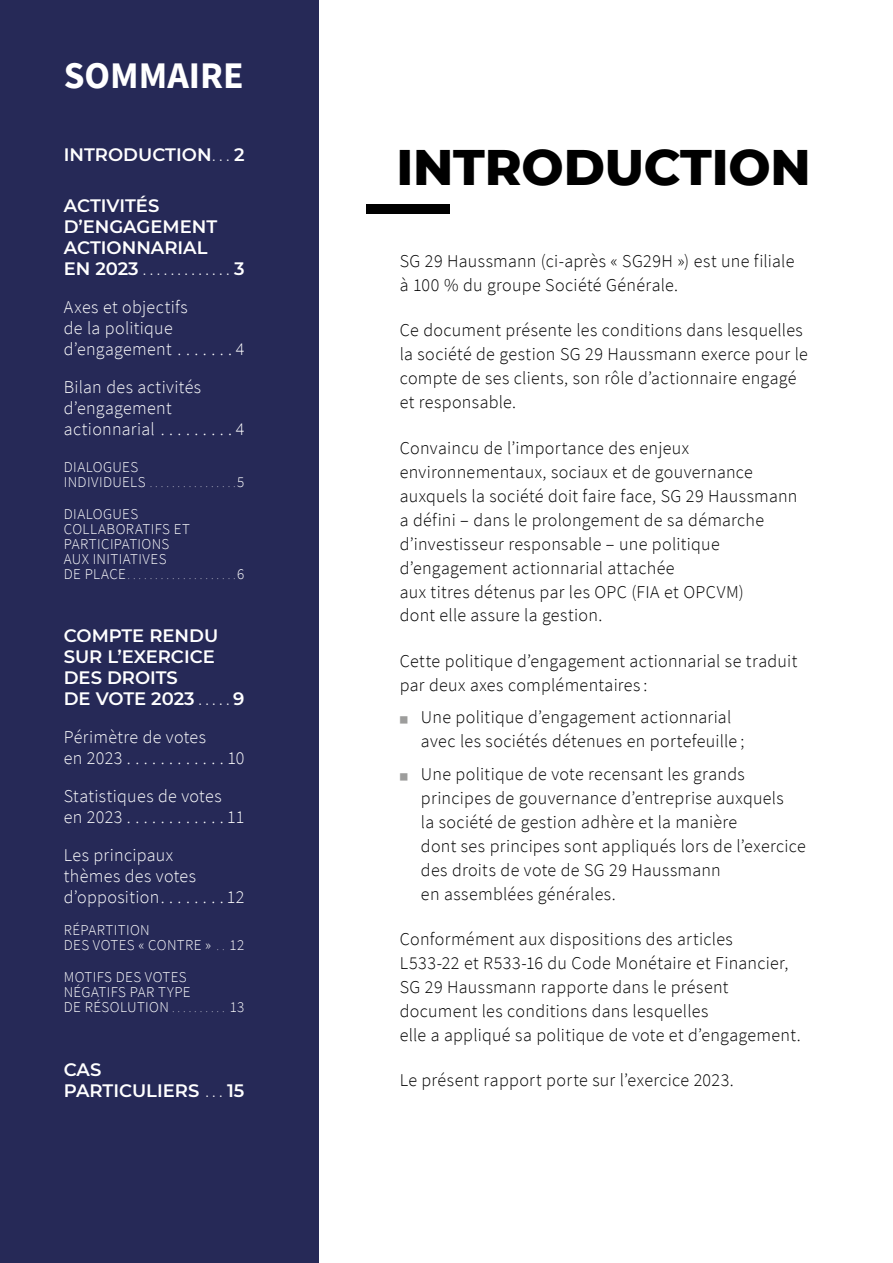
<style>
.page{position:relative;width:893px;height:1263px;background:#fff}
.page>*{position:absolute;margin:0;border:0;box-sizing:border-box;transform-origin:0 0}
.t1{font:800 51px "Montserrat";letter-spacing:-.005em;color:#000}
.t2{font:700 37.5px "Source Sans Pro";color:#fff}
.t3{font:300 18px/24px "Source Sans Pro";letter-spacing:.015em;color:#000}
.t4{font:300 18px/21px "Source Sans Pro";letter-spacing:.015em;color:#fff}
.t5{font:600 18px/21px "Montserrat";color:#fff}
.t6{font:300 15px/15px "Source Sans Pro";letter-spacing:.025em;color:#fff}
.t7{font:300 9px "Source Sans Pro";color:#fff}
.t8{font:600 9px "Montserrat";color:#fff}
.s1{font-size:9px}
.s2{font-size:18px}
.s3{font-size:15px}
.s4{font-size:9px;color:#9d9d9c}
</style>
<div class="page">
<div style="left:0;top:0;width:319px;height:1263px;background:#262957"></div>
<div style="left:366px;top:204px;width:83px;height:10px;background:#000"></div>
<h2 class="t2" style="left:64px;top:50px;width:181px">SOMMAIRE</h2>
<p class="t5" style="left:64px;top:144px;width:182px">INTRODUCTION <span class="s1">. .</span> 2</p>
<p class="t5" style="left:64px;top:194px;width:155px">ACTIVITÉS<br>D’ENGAGEMENT<br>ACTIONNARIAL</p>
<p class="t8" style="left:64px;top:266px;width:182px"><span class="s2">EN 2023</span> . . . . . . . . . . . . . <span class="s2">3</span></p>
<p class="t4" style="left:64px;top:297px;width:182px">Axes et objectifs<br>de la politique d’engagement . . . . . . 4</p>
<p class="t4" style="left:64px;top:377px;width:182px">Bilan des activités d’engagement actionnarial . . . . . . . . 4</p>
<p class="t6" style="left:64px;top:459px;width:76px">DIALOGUES</p>
<p class="t7" style="left:64px;top:478px;width:182px"><span class="s3">INDIVIDUELS</span> . . . . . . . . . . . . . . . <span class="s3">5</span></p>
<p class="t6" style="left:64px;top:506px;width:128px">DIALOGUES<br>COLLABORATIFS ET<br>PARTICIPATIONS<br>AUX INITIATIVES</p>
<p class="t7" style="left:64px;top:570px;width:182px"><span class="s3">DE PLACE</span> . . . . . . . . . . . . . . . . . . . <span class="s3">6</span></p>
<p class="t5" style="left:64px;top:624px;width:182px">COMPTE RENDU<br>SUR L’EXERCICE<br>DES DROITS<br>DE VOTE 2023 <span class="s1">. . . .</span> 9</p>
<p class="t4" style="left:64px;top:727px;width:182px">Périmètre de votes<br>en 2023............10</p>
<p class="t4" style="left:64px;top:786px;width:182px">Statistiques de votes en 2023............11</p>
<p class="t4" style="left:64px;top:845px;width:182px">Les principaux<br>thèmes des votes d’opposition . . . . . . . 12</p>
<p class="t6" style="left:64px;top:923px;width:182px">RÉPARTITION<br>DES VOTES « CONTRE » <span class="s1">. .</span> 12</p>
<p class="t6" style="left:64px;top:970px;width:182px">MOTIFS DES VOTES<br>NÉGATIFS PAR TYPE<br>DE RÉSOLUTION <span class="s1">. . . . . . . . . .</span> 13</p>
<p class="t5" style="left:64px;top:1058px;width:182px">CAS<br>PARTICULIERS <span class="s1">. . .</span> 15</p>
<h1 class="t1" style="left:396px;top:129px;width:416px">INTRODUCTION</h1>
<p class="t3" style="left:400px;top:249px;width:396px">SG 29 Haussmann (ci-après « SG29H ») est une filiale à 100 % du groupe Société Générale.</p>
<p class="t3" style="left:400px;top:318px;width:410px">Ce document présente les conditions dans lesquelles la société de gestion SG 29 Haussmann exerce pour le compte de ses clients, son rôle d’actionnaire engagé et responsable.</p>
<p class="t3" style="left:400px;top:436px;width:399px">Convaincu de l’importance des enjeux environnementaux, sociaux et de gouvernance auxquels la société doit faire face, SG 29 Haussmann a défini – dans le prolongement de sa démarche d’investisseur responsable – une politique d’engagement actionnarial attachée<br>aux titres détenus par les OPC (FIA et OPCVM)<br>dont elle assure la gestion.</p>
<p class="t3" style="left:400px;top:649px;width:399px">Cette politique d’engagement actionnarial se traduit par deux axes complémentaires :</p>
<p class="t3" style="left:421px;top:705px;width:325px;text-indent:-21px"><span class="s4">■</span> Une politique d’engagement actionnarial avec les sociétés détenues en portefeuille ;</p>
<p class="t3" style="left:421px;top:762px;width:386px;text-indent:-21px"><span class="s4">■</span> Une politique de vote recensant les grands principes de gouvernance d’entreprise auxquels<br>la société de gestion adhère et la manière<br>dont ses principes sont appliqués lors de l’exercice des droits de vote de SG 29 Haussmann<br>en assemblées générales.</p>
<p class="t3" style="left:400px;top:927px;width:400px">Conformément aux dispositions des articles<br>L533-22 et R533-16 du Code Monétaire et Financier, SG 29 Haussmann rapporte dans le présent document les conditions dans lesquelles<br>elle a appliqué sa politique de vote et d’engagement.</p>
<p class="t3" style="left:400px;top:1068px;width:333px">Le présent rapport porte sur l’exercice 2023.</p>
</div>
